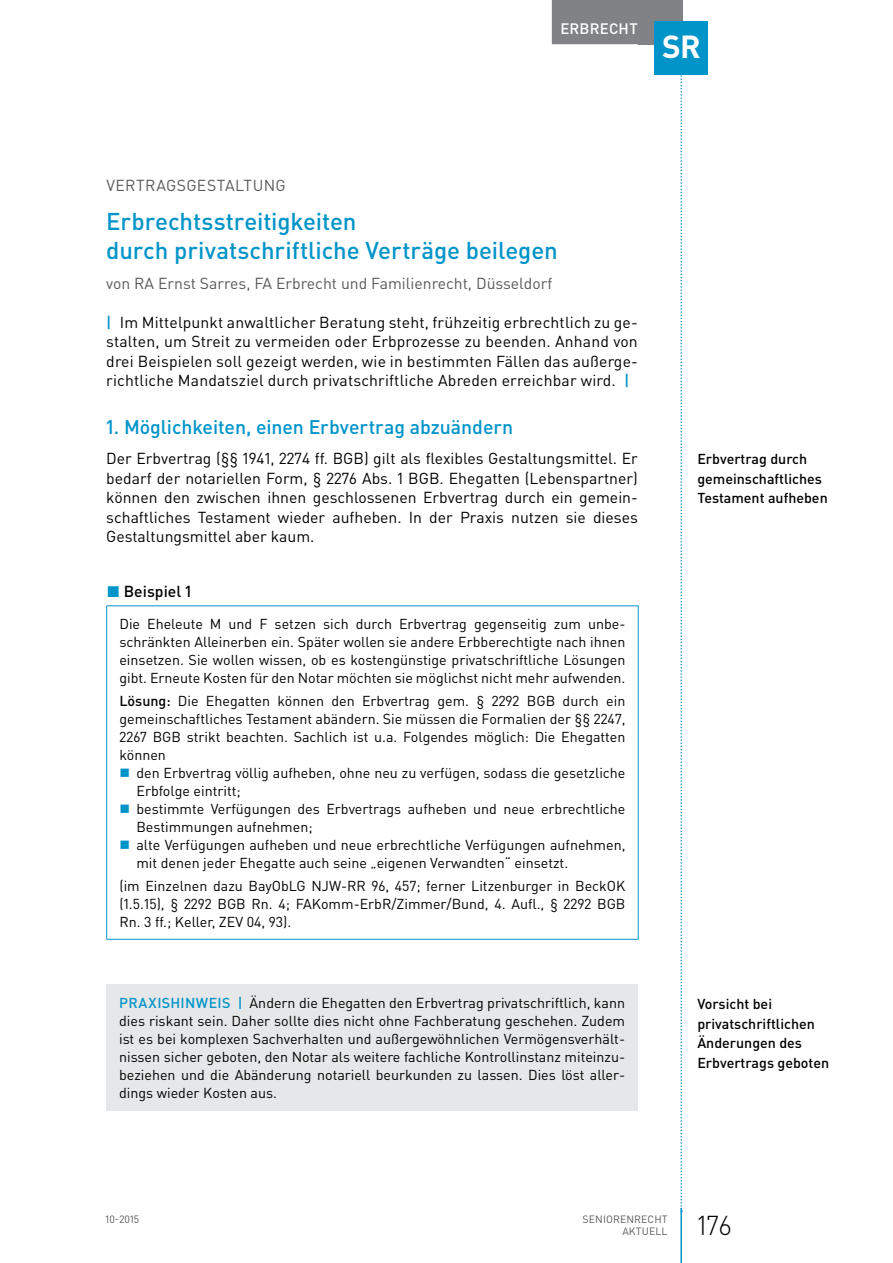
<style>
.page{position:relative;width:893px;height:1263px;background:#fff}
.page>*{position:absolute;margin:0;border:0;box-sizing:border-box;transform-origin:0 0}
.t1{font:700 31.5px "DIN Pro";color:#fff}
.t2{font:300 27px "DIN Pro";color:#000}
.t3{font:500 24px/28.5px "DIN Pro";letter-spacing:-.005em;color:#0094c9}
.t4{font:500 19.5px "DIN Pro";letter-spacing:-.005em;color:#0094c9}
.t5{font:15.75px/19.5px "DIN Pro";color:#000;text-align:justify}
.t6{font:15.75px "DIN Pro";color:#58595b}
.t7{font:15.75px "DIN Pro";letter-spacing:.025em;color:#58595b}
.t8{font:500 15.75px "DIN Pro";letter-spacing:.005em;color:#000}
.t9{font:500 15px "DIN Pro";letter-spacing:.015em;color:#fff}
.t10{font:14.25px/18px "DIN Pro";color:#000;text-align:justify}
.t11{font:500 14.25px/19.5px "DIN Pro";color:#000}
.t12{font:10.5px/12.8px "DIN Pro";letter-spacing:.01em;color:#58595b;text-align:right}
.s1{font-weight:500;color:#0094c9}
.s2{color:#0094c9}
.s3{font-weight:500}
</style>
<div class="page">
<svg style="left:680px;top:74px;width:2px;height:1134px"></svg>
<div style="left:638px;top:0;width:44px;height:44px;background:#808285"></div>
<hr style="left:680px;top:1208px;width:2px;height:55px;background:#0094c9">
<div style="left:552px;top:0;width:94px;height:44px;background:#808285"></div>
<div style="left:655px;top:21px;width:53px;height:53px;background:#0094c9"></div>
<hr style="left:106px;top:605px;width:533px;height:1px;background:#0094c9">
<hr style="left:106px;top:606px;width:1px;height:333px;background:#0094c9">
<hr style="left:638px;top:606px;width:1px;height:333px;background:#0094c9">
<hr style="left:106px;top:939px;width:533px;height:1px;background:#0094c9">
<div style="left:106px;top:985px;width:532px;height:126px;background:#e6e7e8"></div>
<p class="t9" style="left:560px;top:18px;width:79px">Erbrecht</p>
<h1 class="t1" style="left:662px;top:26px;width:40px">SR</h1>
<p class="t7" style="left:106px;top:175px;width:181px">VERTRAGSGESTALTUNG</p>
<h3 class="t3" style="left:106px;top:206px;width:453px">Erbrechtsstreitigkeiten<br>durch privatschriftliche Verträge beilegen</h3>
<p class="t6" style="left:106px;top:272px;width:448px">von RA Ernst Sarres, FA Erbrecht und Familienrecht, Düsseldorf</p>
<p class="t5" style="left:106px;top:312px;width:533px"><span class="s1">|</span> Im Mittelpunkt anwaltlicher Beratung steht, frühzeitig erbrechtlich zu ge&shy;stalten, um Streit zu vermeiden oder Erbprozesse zu beenden. Anhand von drei Beispielen soll gezeigt werden, wie in bestimmten Fällen das außerge&shy;richtliche Mandatsziel durch privatschriftliche Abreden erreichbar wird. <span class="s1">|</span></p>
<h3 class="t4" style="left:106px;top:414px;width:409px">1. Möglichkeiten, einen Erbvertrag abzuändern</h3>
<p class="t5" style="left:106px;top:448px;width:533px">Der Erbvertrag (§§ 1941, 2274 ff. BGB) gilt als flexibles Gestaltungsmittel. Er bedarf der notariellen Form, § 2276 Abs. 1 BGB. Ehegatten (Lebenspartner) können den zwischen ihnen geschlossenen Erbvertrag durch ein gemein&shy;schaftliches Testament wieder aufheben. In der Praxis nutzen sie dieses Gestaltungsmittel aber kaum.</p>
<p class="t8" style="left:107px;top:581px;width:86px"><span class="s2">◼</span> Beispiel 1</p>
<p class="t10" style="left:119px;top:615px;width:508px">Die Eheleute M und F setzen sich durch Erbvertrag gegenseitig zum unbe&shy;schränkten Alleinerben ein. Später wollen sie andere Erbberechtigte nach ihnen einsetzen. Sie wollen wissen, ob es kostengünstige privatschriftliche Lösungen gibt. Erneute Kosten für den Notar möchten sie möglichst nicht mehr aufwenden.</p>
<p class="t10" style="left:119px;top:691px;width:508px"><span class="s3">Lösung:</span> Die Ehegatten können den Erbvertrag gem. § 2292 BGB durch ein gemeinschaftliches Testament abändern. Sie müssen die Formalien der §§ 2247, 2267 BGB strikt beachten. Sachlich ist u.a. Folgendes möglich: Die Ehegatten können</p>
<p class="t10" style="left:136px;top:763px;width:491px;text-align:left">den Erbvertrag völlig aufheben, ohne neu zu verfügen, sodass die gesetzliche Erbfolge eintritt;<br>bestimmte Verfügungen des Erbvertrags aufheben und neue erbrechtliche Bestimmungen aufnehmen;<br>alte Verfügungen aufheben und neue erbrechtliche Verfügungen aufnehmen, mit denen jeder Ehegatte auch seine „eigenen Verwandten“ einsetzt.</p>
<p class="t10" style="left:119px;top:876px;width:507px">(im Einzelnen dazu BayObLG NJW-RR 96, 457; ferner Litzenburger in BeckOK (1.5.15), § 2292 BGB Rn. 4; FAKomm-ErbR/Zimmer/Bund, 4. Aufl., § 2292 BGB Rn. 3 ff.; Keller, ZEV 04, 93).</p>
<p class="t10" style="left:119px;top:993px;width:508px"><span class="s1">PRAXISH INWEIS |</span> Ändern die Ehegatten den Erbvertrag privatschriftlich, kann dies riskant sein. Daher sollte dies nicht ohne Fachberatung geschehen. Zudem ist es bei komplexen Sachverhalten und außergewöhnlichen Vermögensverhält&shy;nissen sicher geboten, den Notar als weitere fachliche Kontrollinstanz miteinzu&shy;beziehen und die Abänderung notariell beurkunden zu lassen. Dies löst aller&shy;dings wieder Kosten aus.</p>
<p class="t11" style="left:697px;top:449px;width:132px">Erbvertrag durch gemeinschaftliches<br>Testament aufheben</p>
<p class="t11" style="left:697px;top:993px;width:133px">Vorsicht bei privatschriftlichen<br>Änderungen des<br>Erbvertrags geboten</p>
<p class="t12" style="left:106px;top:1212px;width:35px">10-2015</p>
<p class="t12" style="left:582px;top:1212px;width:87px">SENIORENRECHT<br>AKTUELL</p>
<h2 class="t2" style="left:697px;top:1207px;width:36px">176</h2>
</div>
